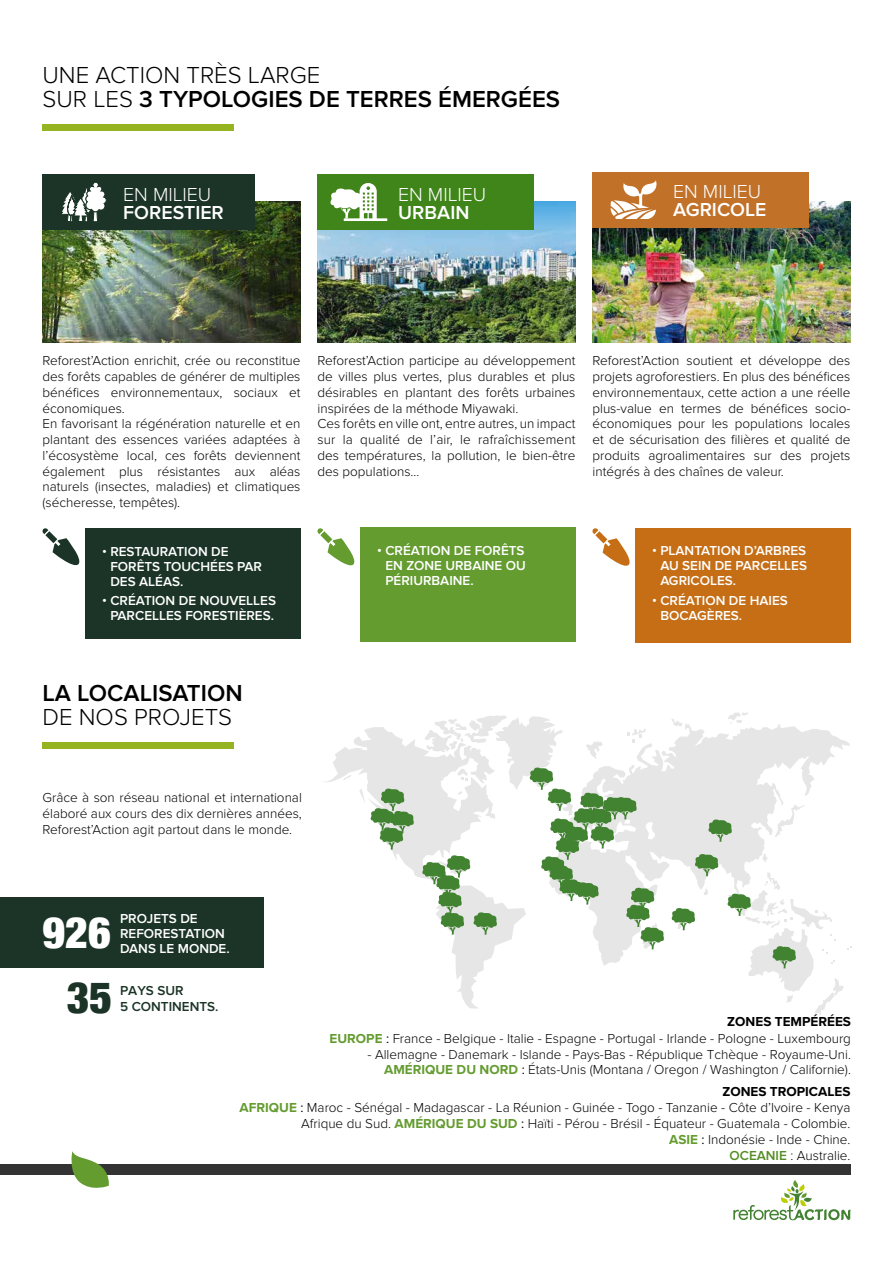
<style>
.page{position:relative;width:893px;height:1263px;background:#fff}
.page>*{position:absolute;margin:0;border:0;box-sizing:border-box;transform-origin:0 0}
.t1{font:900 condensed 43.8px "Helvetica Neue";color:#fff}
.t2{font:900 condensed 43.8px "Helvetica Neue";color:#1b3427}
.t3{font:600 24px/24px "Proxima Nova";color:#000}
.t4{font:300 24px "Proxima Nova";color:#000}
.t5{font:300 19.5px "Proxima Nova";color:#fff}
.t6{font:600 19.5px "Proxima Nova";color:#fff}
.t7{font:300 13.5px/15.8px "Proxima Nova";color:#000;text-align:right}
.t8{font:600 13.5px/15px "Proxima Nova";color:#fff}
.t9{font:600 13.5px/15.9px "Proxima Nova";color:#1b3427}
.s1{font-weight:300}
.s2{font-weight:700}
.s3{font-weight:700;color:#649c30}
.s4{font-weight:400}
.s5{font-weight:600;color:#548e24}
</style>
<div class="page">
<div style="left:85px;top:528px;width:215px;height:111px;background:#1b3427"></div>
<div style="left:360px;top:528px;width:215px;height:114px;background:#649c30"></div>
<div style="left:635px;top:528px;width:215px;height:114px;background:#c56e16"></div>
<hr style="left:892px;top:528px;width:1px;height:115px;background:#1b3427">
<div style="left:0;top:897px;width:264px;height:70px;background:#1b3427"></div>
<img style="left:43px;top:202px;width:257px;height:140px">
<div style="left:43px;top:174px;width:212px;height:56px;background:#1b3427"></div>
<img style="left:592px;top:202px;width:258px;height:140px">
<div style="left:592px;top:172px;width:216px;height:55px;background:#c17128"></div>
<svg style="left:62px;top:182px;width:45px;height:40px"></svg>
<img style="left:317px;top:202px;width:258px;height:140px">
<div style="left:317px;top:174px;width:216px;height:56px;background:#40851a"></div>
<svg style="left:330px;top:183px;width:57px;height:38px"></svg>
<svg style="left:611px;top:180px;width:46px;height:39px"></svg>
<svg style="left:671px;top:719px;width:9px;height:4px"></svg>
<svg style="left:728px;top:713px;width:20px;height:10px"></svg>
<svg style="left:323px;top:727px;width:171px;height:281px"></svg>
<svg style="left:599px;top:723px;width:251px;height:242px"></svg>
<svg style="left:359px;top:788px;width:55px;height:61px"></svg>
<svg style="left:671px;top:908px;width:24px;height:22px"></svg>
<svg style="left:695px;top:854px;width:24px;height:22px"></svg>
<svg style="left:592px;top:528px;width:38px;height:38px"></svg>
<svg style="left:42px;top:528px;width:38px;height:38px"></svg>
<hr style="left:892px;top:808px;width:1px;height:70px;background:#1b3427">
<svg style="left:317px;top:528px;width:38px;height:38px"></svg>
<div style="left:43px;top:124px;width:191px;height:7px;background:#96b322"></div>
<div style="left:43px;top:742px;width:191px;height:6px;background:#96b322"></div>
<svg style="left:733px;top:1180px;width:118px;height:40px"></svg>
<div style="left:0;top:1164px;width:850px;height:10px;background:#333"></div>
<svg style="left:68px;top:1151px;width:43px;height:37px"></svg>
<svg style="left:727px;top:872px;width:124px;height:143px"></svg>
<svg style="left:708px;top:819px;width:24px;height:23px"></svg>
<svg style="left:422px;top:715px;width:242px;height:234px"></svg>
<h2 class="t3" style="left:43px;top:63px;width:519px"><span class="s1">UNE ACTION TRÈS LARGE<br>SUR LES</span> 3 TYPOLOGIES DE TERRES ÉMERGÉES</h2>
<h3 class="t5" style="left:123px;top:183px;width:89px">EN MILIEU</h3>
<h3 class="t6" style="left:123px;top:201px;width:102px">FORESTIER</h3>
<h3 class="t5" style="left:398px;top:183px;width:89px">EN MILIEU</h3>
<h3 class="t6" style="left:398px;top:201px;width:73px">URBAIN</h3>
<h3 class="t5" style="left:673px;top:181px;width:89px">EN MILIEU</h3>
<h3 class="t6" style="left:673px;top:199px;width:95px">AGRICOLE</h3>
<p class="t7" style="left:43px;top:353px;width:259px;text-align:left">Reforest’Action enrichit, crée ou reconstitue des forêts capables de générer de multiples bénéfices environnementaux, sociaux et économiques.<br>En favorisant la régénération naturelle et en plantant des essences variées adaptées à l’écosystème local, ces forêts deviennent également plus résistantes aux aléas naturels (insectes, maladies) et climatiques (sécheresse, tempêtes).</p>
<p class="t8" style="left:110px;top:544px;width:153px;text-indent:-8px">• RESTAURATION DE<br>FORÊTS TOUCHÉES PAR<br>DES ALÉAS.</p>
<p class="t8" style="left:102px;top:594px;width:176px;text-align:center">• CRÉATION DE NOUVELLES<br>PARCELLES FORESTIÈRES.</p>
<p class="t7" style="left:317px;top:353px;width:259px;text-align:left">Reforest’Action participe au développement de villes plus vertes, plus durables et plus désirables en plantant des forêts urbaines inspirées de la méthode Miyawaki.<br>Ces forêts en ville ont, entre autres, un impact sur la qualité de l’air, le rafraîchissement des températures, la pollution, le bien-être des populations…</p>
<p class="t7" style="left:592px;top:353px;width:259px;text-align:justify">Reforest’Action soutient et développe des projets agroforestiers. En plus des bénéfices environnementaux, cette action a une réelle plus-value en termes de bénéfices socio&shy;économiques pour les populations locales et de sécurisation des filières et qualité de produits agroalimentaires sur des projets intégrés à des chaînes de valeur.</p>
<p class="t8" style="left:385px;top:544px;width:142px;text-align:justify;text-indent:-8px">• CRÉATION DE FORÊTS EN ZONE URBAINE OU PÉRIURBAINE.</p>
<p class="t8" style="left:660px;top:544px;width:148px;text-align:justify;text-indent:-8px">• PLANTATION D’ARBRES AU SEIN DE PARCELLES AGRICOLES.</p>
<p class="t8" style="left:660px;top:593px;width:129px;text-indent:-8px">• CRÉATION DE HAIES<br>BOCAGÈRES.</p>
<h2 class="t3" style="left:43px;top:681px;width:202px">LA LOCALISATION</h2>
<h2 class="t4" style="left:43px;top:703px;width:191px">DE NOS PROJETS</h2>
<p class="t7" style="left:43px;top:790px;width:261px;text-align:justify">Grâce à son réseau national et international élaboré aux cours des dix dernières années, Reforest’Action agit partout dans le monde.</p>
<p class="t8" style="left:120px;top:911px;width:111px">PROJETS DE<br>REFORESTATION<br>DANS LE MONDE.</p>
<h1 class="t1" style="left:43px;top:896px;width:70px">926</h1>
<h1 class="t2" style="left:67px;top:961px;width:47px">35</h1>
<p class="t9" style="left:120px;top:982px;width:100px">PAYS SUR<br>5 CONTINENTS.</p>
<p class="t7" style="left:330px;top:1014px;width:523px;line-height:16.5px"><span class="s2">ZONES TEMPÉRÉES<br></span><span class="s3">EUROPE</span> <span class="s4">:</span> France - Belgique - Italie - Espagne - Portugal - Irlande - Pologne - Luxembourg</p>
<p class="t7" style="left:367px;top:1046px;width:485px">- Allemagne - Danemark - Islande - Pays-Bas - République Tchèque - Royaume-Uni.<br><span class="s3">AMÉRIQUE DU NORD</span> <span class="s4">:</span> États-Unis (Montana / Oregon / Washington / Californie).</p>
<p class="t7" style="left:240px;top:1083px;width:612px"><span class="s2">ZONES TROPICALES<br></span><span class="s3">AFRIQUE</span> <span class="s4">:</span> Maroc - Sénégal - Madagascar - La Réunion - Guinée - Togo - Tanzanie - Côte d’Ivoire - Kenya Afrique du Sud. <span class="s3">AMÉRIQUE DU SUD</span> <span class="s4">:</span> Haïti - Pérou - Brésil - Équateur - Guatemala - Colombie.<br><span class="s3">ASIE</span> <span class="s4">:</span> Indonésie - Inde - Chine.<br><span class="s5">OCEANIE</span> : Australie.</p>
</div>
